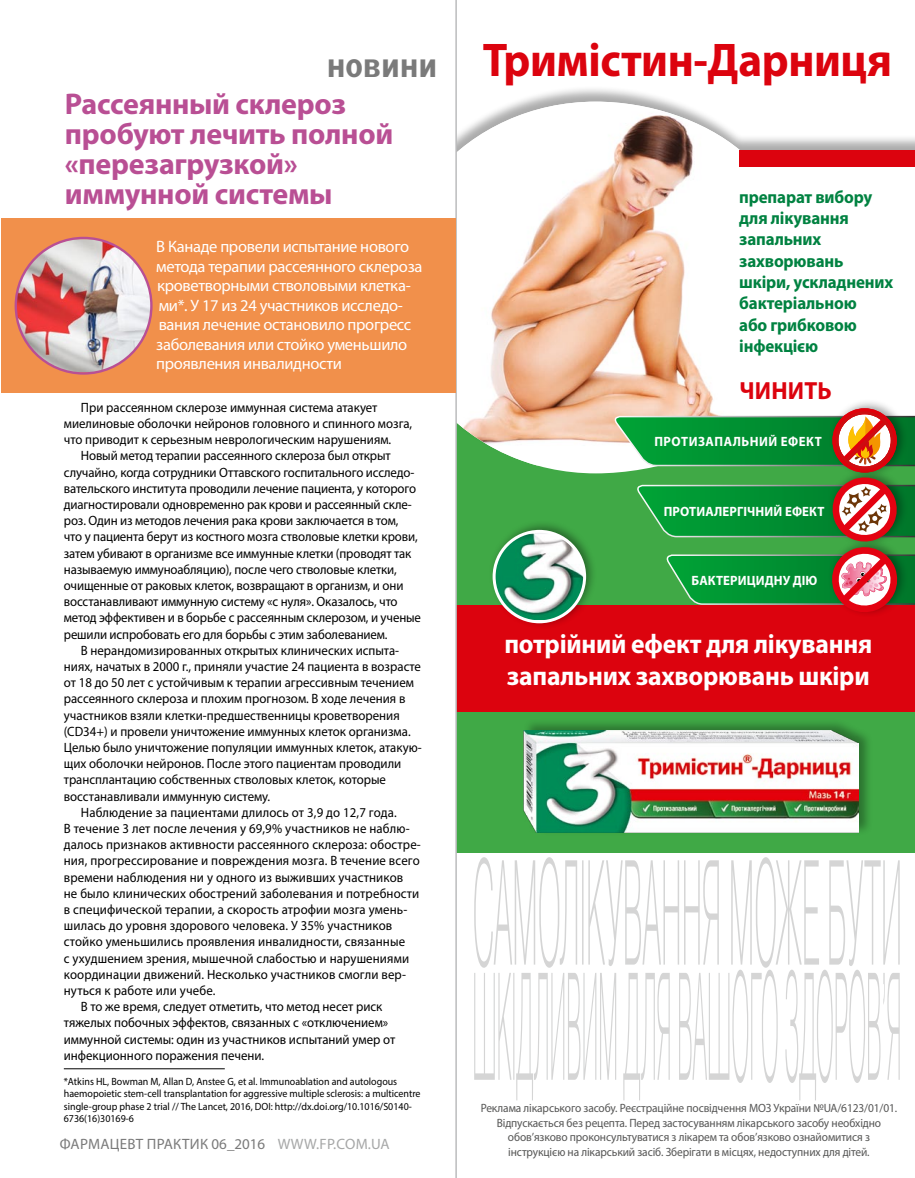
<style>
.page{position:relative;width:915px;height:1178px;background:#fff}
.page>*{position:absolute;margin:0;border:0;box-sizing:border-box;transform-origin:0 0}
.t1{font:700 47.55px "Myriad Pro";color:#dc030e;scale:.95 1}
.t2{font:700 36px "News Paper C";letter-spacing:.01em;color:#7a7a7a}
.t3{font:700 30px/30px "Myriad Pro";letter-spacing:-.01em;color:#b94f94}
.t4{font:700 27px/32.4px "Myriad Pro";letter-spacing:-.01em;color:#fff;scale:.95 1}
.t5{font:700 24.9px "Myriad Pro";color:#dc030e;scale:.95 1}
.t6{font:700 17.85px/21.5px "Myriad Pro";letter-spacing:-.01em;color:#008241;scale:.95 1}
.t7{font:16.5px/19.5px "Myriad Pro";letter-spacing:-.02em;color:#fff}
.t8{font:15px "Myriad Pro";color:#a6a7a7}
.t9{font:15px "Myriad Pro";color:#7a7a7a}
.t10{font:13.5px "Myriad Pro";color:#000;scale:.95 1}
.t11{font:700 13.5px "Myriad Pro";letter-spacing:.01em;color:#fff;scale:.95 1}
.t12{font:700 13.5px "Myriad Pro";letter-spacing:.04em;color:#fff;scale:.95 1}
.t13{font:12px/14.4px "Myriad Pro";letter-spacing:-.01em;color:#565655;text-align:center;scale:.95 1}
.t14{font:10.5px/12.6px "Myriad Pro";color:#000;scale:.95 1}
.s1{color:#7a7a7a}
</style>
<div class="page">
<div style="left:440px;top:172px;width:474px;height:681px;background:#40a946"></div>
<div style="left:440px;top:605px;width:474px;height:106px;background:#dc030e"></div>
<div style="left:426px;top:85px;width:488px;height:389px;background:#000;opacity:.33"></div>
<div style="left:456px;top:102px;width:458px;height:371px;background:#fff"></div>
<img style="left:456px;top:102px;width:331px;height:363px">
<div style="left:739px;top:150px;width:175px;height:17px;background:#dc030e"></div>
<div style="left:522px;top:718px;width:351px;height:118px;background:#000;opacity:.32"></div>
<img style="left:523px;top:730px;width:334px;height:102px">
<div style="left:487px;top:519px;width:109px;height:109px;background:#000;opacity:.38"></div>
<img style="left:494px;top:531px;width:90px;height:89px">
<div style="left:492px;top:530px;width:94px;height:93px;border:3px solid #fff;border-radius:50%"></div>
<div style="left:827px;top:537px;width:80px;height:80px;background:#000;opacity:.36"></div>
<div style="left:827px;top:398px;width:81px;height:81px;background:#000;opacity:.36"></div>
<svg style="left:611px;top:408px;width:303px;height:204px"></svg>
<svg style="left:474px;top:969px;width:425px;height:131px"></svg>
<svg style="left:474px;top:857px;width:425px;height:111px"></svg>
<div style="left:421px;top:0;width:34px;height:1178px;background:#fff"></div>
<hr style="left:455px;top:0;width:1px;height:1178px;background:#bbbcbd">
<div style="left:1px;top:219px;width:454px;height:174px;background:#f1904b"></div>
<hr style="left:64px;top:1068px;width:161px;height:1px;background:#000">
<img style="left:16px;top:239px;width:135px;height:133px">
<h2 class="t2" style="left:327px;top:45px;width:111px">новини</h2>
<h3 class="t3" style="left:65px;top:88px;width:330px">Рассеянный склероз пробуют лечить полной «перезагрузкой» иммунной системы</h3>
<p class="t7" style="left:156px;top:237px;width:267px">В Канаде провели испытание нового метода терапии рассеянного склероза кроветворными стволовыми клетка&shy;ми*. У 17 из 24 участников исследо&shy;вания лечение остановило прогресс заболевания или стойко уменьшило проявления инвалидности</p>
<p class="t10" style="left:81px;top:399px;width:314px">При рассеянном склерозе иммунная система атакует</p>
<p class="t10" style="left:64px;top:415px;width:368px">миелиновые оболочки нейронов головного и спинного мозга,</p>
<p class="t10" style="left:64px;top:431px;width:346px">что приводит к серьезным неврологическим нарушениям.</p>
<p class="t10" style="left:81px;top:447px;width:327px">Новый метод терапии рассеянного склероза был открыт</p>
<p class="t10" style="left:64px;top:464px;width:370px">случайно, когда сотрудники Оттавского госпитального исследо-</p>
<p class="t10" style="left:64px;top:480px;width:372px">вательского института проводили лечение пациента, у которого</p>
<p class="t10" style="left:64px;top:496px;width:367px">диагностировали одновременно рак крови и рассеянный скле-</p>
<p class="t10" style="left:64px;top:512px;width:353px">роз. Один из методов лечения рака крови заключается в том,</p>
<p class="t10" style="left:64px;top:528px;width:374px">что у пациента берут из костного мозга стволовые клетки крови,</p>
<p class="t10" style="left:64px;top:545px;width:367px">затем убивают в организме все иммунные клетки (проводят так</p>
<p class="t10" style="left:64px;top:561px;width:352px">называемую иммуноабляцию), после чего стволовые клетки,</p>
<p class="t10" style="left:64px;top:577px;width:359px">очищенные от раковых клеток, возвращают в организм, и они</p>
<p class="t10" style="left:64px;top:593px;width:353px">восстанавливают иммунную систему «с нуля». Оказалось, что</p>
<p class="t10" style="left:64px;top:609px;width:377px">метод эффективен и в борьбе с рассеянным склерозом, и ученые</p>
<p class="t10" style="left:64px;top:626px;width:342px">решили испробовать его для борьбы с этим заболеванием.</p>
<p class="t10" style="left:81px;top:642px;width:336px">В нерандомизированных открытых клинических испыта-</p>
<p class="t10" style="left:64px;top:658px;width:377px">ниях, начатых в 2000 г., приняли участие 24 пациента в возрасте</p>
<p class="t10" style="left:64px;top:674px;width:370px">от 18 до 50 лет с устойчивым к терапии агрессивным течением</p>
<p class="t10" style="left:64px;top:690px;width:361px">рассеянного склероза и плохим прогнозом. В ходе лечения в</p>
<p class="t10" style="left:64px;top:707px;width:355px">участников взяли клетки-предшественницы кроветворения</p>
<p class="t10" style="left:64px;top:723px;width:366px">(CD34+) и провели уничтожение иммунных клеток организма.</p>
<p class="t10" style="left:64px;top:739px;width:378px">Целью было уничтожение популяции иммунных клеток, атакую-</p>
<p class="t10" style="left:64px;top:755px;width:357px">щих оболочки нейронов. После этого пациентам проводили</p>
<p class="t10" style="left:64px;top:771px;width:340px">трансплантацию собственных стволовых клеток, которые</p>
<p class="t10" style="left:64px;top:788px;width:219px">восстанавливали иммунную систему.</p>
<p class="t10" style="left:81px;top:804px;width:334px">Наблюдение за пациентами длилось от 3,9 до 12,7 года.</p>
<p class="t10" style="left:64px;top:820px;width:365px">В течение 3 лет после лечения у 69,9% участников не наблю-</p>
<p class="t10" style="left:64px;top:836px;width:377px">далось признаков активности рассеянного склероза: обостре-</p>
<p class="t10" style="left:64px;top:852px;width:376px">ния, прогрессирование и повреждения мозга. В течение всего</p>
<p class="t10" style="left:64px;top:869px;width:358px">времени наблюдения ни у одного из выживших участников</p>
<p class="t10" style="left:64px;top:885px;width:375px">не было клинических обострений заболевания и потребности</p>
<p class="t10" style="left:64px;top:901px;width:363px">в специфической терапии, а скорость атрофии мозга умень-</p>
<p class="t10" style="left:64px;top:917px;width:347px">шилась до уровня здорового человека. У 35% участников</p>
<p class="t10" style="left:64px;top:933px;width:361px">стойко уменьшились проявления инвалидности, связанные</p>
<p class="t10" style="left:64px;top:950px;width:365px">с ухудшением зрения, мышечной слабостью и нарушениями</p>
<p class="t10" style="left:64px;top:966px;width:361px">координации движений. Несколько участников смогли вер-</p>
<p class="t10" style="left:64px;top:982px;width:161px">нуться к работе или учебе.</p>
<p class="t10" style="left:81px;top:998px;width:319px">В то же время, следует отметить, что метод несет риск</p>
<p class="t10" style="left:64px;top:1014px;width:343px">тяжелых побочных эффектов, связанных с «отключением»</p>
<p class="t10" style="left:64px;top:1031px;width:350px">иммунной системы: один из участников испытаний умер от</p>
<p class="t10" style="left:64px;top:1047px;width:212px">инфекционного поражения печени.</p>
<p class="t14" style="left:64px;top:1074px;width:377px">*Atkins HL, Bowman M, Allan D, Anstee G, et al. Immunoablation and autologous haemopoietic stem-cell transplantation for aggressive multiple sclerosis: a multicentre single-group phase 2 trial // The Lancet, 2016, DOI: http://dx.doi.org/10.1016/S0140- 6736(16)30169-6</p>
<p class="t9" style="left:60px;top:1135px;width:22px">Фарма</p>
<p class="t9" style="left:110px;top:1135px;width:56px">цевт Практ</p>
<p class="t8" style="left:190px;top:1135px;width:201px"><span class="s1">ик 06_2016</span> www.fp.com.ua</p>
<h1 class="t1" style="left:482px;top:28px;width:432px">Тримістин-Дарниця</h1>
<h3 class="t6" style="left:739px;top:185px;width:163px">препарат вибору для лікування запальних захворювань шкіри, ускладнених бактеріальною<br>або грибковою інфекцією</h3>
<h3 class="t5" style="left:739px;top:374px;width:99px">Чинить</h3>
<p class="t12" style="left:654px;top:433px;width:177px">протизапальний ефект</p>
<p class="t11" style="left:663px;top:503px;width:171px">протиалергічний ефект</p>
<p class="t11" style="left:691px;top:571px;width:134px">бактерицидну дію</p>
<h3 class="t4" style="left:504px;top:626px;width:388px">потрійний ефект для лікування запальних захворювань шкіри</h3>
<p class="t13" style="left:480px;top:1101px;width:439px">Реклама лікарського засобу. Реєстраційне посвідчення МОЗ України №UA/6123/01/01.<br>Відпускається без рецепта. Перед застосуванням лікарського засобу необхідно обов’язково проконсультуватися з лікарем та обов’язково ознайомитися з інструкцією на лікарський засіб. Зберігати в місцях, недоступних для дітей.</p>
</div>
